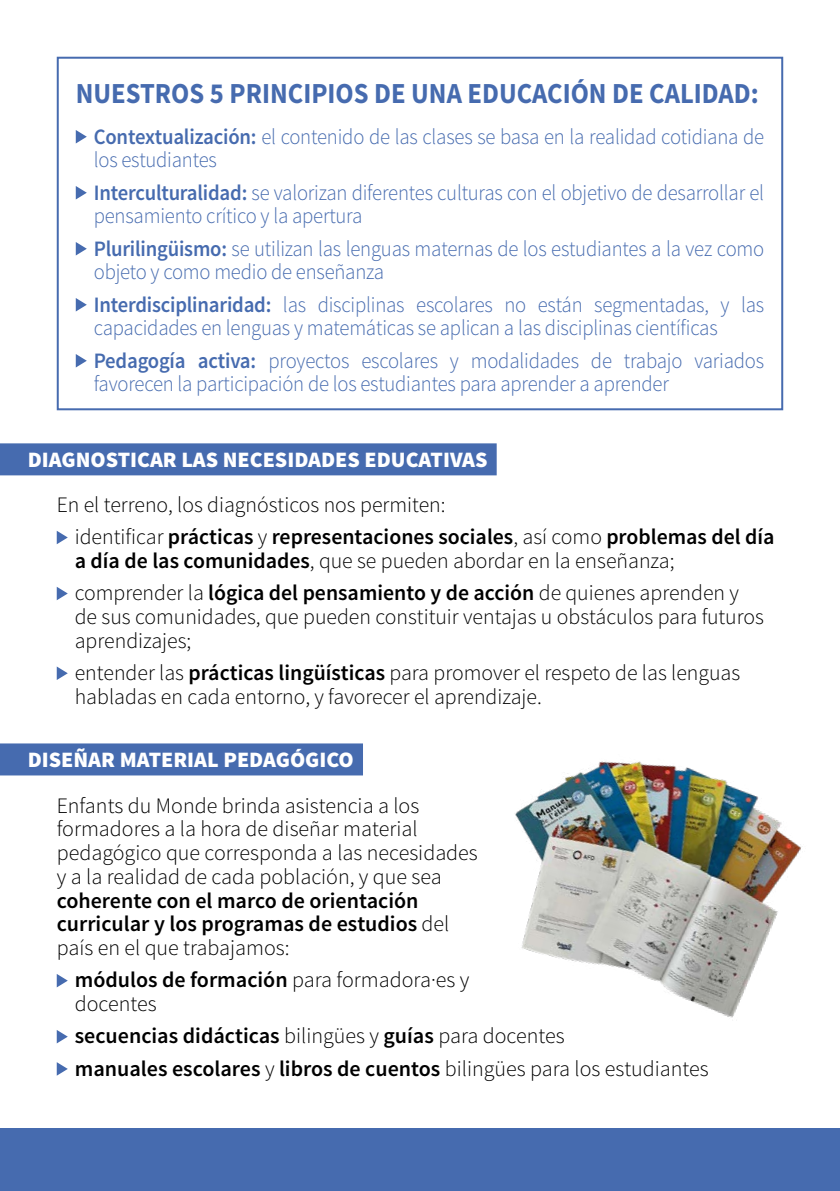
<style>
.page{position:relative;width:840px;height:1191px;background:#fff}
.page>*{position:absolute;margin:0;border:0;box-sizing:border-box;transform-origin:0 0}
.t1{font:700 29px "Source Sans Pro";color:#466baf;scale:.92 1}
.t2{font:300 22px/23.8px "Source Sans Pro";color:#000}
.t3{font:300 22px/23.8px "Source Sans Pro";letter-spacing:-.01em;color:#466baf;scale:.94 1}
.t4{font:600 22px/23.8px "Source Sans Pro";color:#000}
.t5{font:900 22px "Source Sans Pro";color:#fff}
.s1{font-weight:600}
.s2{font-weight:300}
</style>
<div class="page">
<img style="left:515px;top:761px;width:286px;height:257px">
<svg style="left:76px;top:130px;width:11px;height:13px"></svg>
<svg style="left:76px;top:186px;width:11px;height:13px"></svg>
<svg style="left:76px;top:242px;width:11px;height:13px"></svg>
<svg style="left:76px;top:298px;width:11px;height:13px"></svg>
<svg style="left:76px;top:354px;width:11px;height:13px"></svg>
<div style="left:57px;top:57px;width:725px;height:353px;border:2px solid #466baf"></div>
<svg style="left:57px;top:531px;width:11px;height:13px"></svg>
<svg style="left:57px;top:587px;width:11px;height:13px"></svg>
<svg style="left:57px;top:666px;width:11px;height:14px"></svg>
<div style="left:0;top:1128px;width:839px;height:63px;background:#466baf"></div>
<div style="left:0;top:443px;width:496px;height:32px;background:#466baf"></div>
<div style="left:0;top:743px;width:363px;height:32px;background:#466baf"></div>
<svg style="left:57px;top:974px;width:11px;height:13px"></svg>
<svg style="left:57px;top:1030px;width:11px;height:13px"></svg>
<svg style="left:57px;top:1062px;width:11px;height:13px"></svg>
<h1 class="t1" style="left:76px;top:74px;width:743px">NUESTROS 5 PRINCIPIOS DE UNA EDUCACIÓN DE CALIDAD:</h1>
<p class="t3" style="left:94px;top:124px;width:714px"><span class="s1">Contextualización:</span> el contenido de las clases se basa en la realidad cotidiana de los estudiantes</p>
<p class="t3" style="left:94px;top:180px;width:714px"><span class="s1">Interculturalidad:</span> se valorizan diferentes culturas con el objetivo de desarrollar el pensamiento crítico y la apertura</p>
<p class="t3" style="left:94px;top:236px;width:714px"><span class="s1">Plurilingüismo:</span> se utilizan las lenguas maternas de los estudiantes a la vez como objeto y como medio de enseñanza</p>
<p class="t3" style="left:94px;top:292px;width:714px"><span class="s1">Interdisciplinaridad:</span> las disciplinas escolares no están segmentadas, y las capacidades en lenguas y matemáticas se aplican a las disciplinas científicas</p>
<p class="t3" style="left:94px;top:348px;width:714px"><span class="s1">Pedagogía activa:</span> proyectos escolares y modalidades de trabajo variados favorecen la participación de los estudiantes para aprender a aprender</p>
<p class="t5" style="left:28px;top:446px;width:461px">DIAGNOSTICAR LAS NECESIDADES EDUCATIVAS</p>
<p class="t2" style="left:75px;top:489px;width:701px;line-height:32.2px;text-indent:-18px">En el terreno, los diagnósticos nos permiten:<br>identificar <span class="s1">prácticas</span> y <span class="s1">representaciones sociales</span>, así como <span class="s1">problemas del día</span></p>
<p class="t2" style="left:75px;top:545px;width:665px;line-height:32.2px"><span class="s1">a día de las comunidades</span>, que se pueden abordar en la enseñanza; comprender la <span class="s1">lógica del pensamiento y de acción</span> de quienes aprenden y</p>
<p class="t2" style="left:75px;top:605px;width:690px">de sus comunidades, que pueden constituir ventajas u obstáculos para futuros aprendizajes;</p>
<p class="t2" style="left:75px;top:661px;width:666px">entender las <span class="s1">prácticas lingüísticas</span> para promover el respeto de las lenguas habladas en cada entorno, y favorecer el aprendizaje.</p>
<p class="t5" style="left:28px;top:746px;width:327px">DISEÑAR MATERIAL PEDAGÓGICO</p>
<p class="t2" style="left:57px;top:793px;width:422px">Enfants du Monde brinda asistencia a los formadores a la hora de diseñar material pedagógico que corresponda a las necesidades y a la realidad de cada población, y que sea</p>
<p class="t4" style="left:57px;top:889px;width:394px">coherente con el marco de orientación curricular y los programas de estudios <span class="s2">del país en el que trabajamos:</span></p>
<p class="t2" style="left:75px;top:968px;width:396px"><span class="s1">módulos de formación</span> para formadora·es y docentes</p>
<p class="t4" style="left:75px;top:1020px;width:635px;line-height:32.2px">secuencias didácticas <span class="s2">bilingües y</span> guías <span class="s2">para docentes<br></span>manuales escolares <span class="s2">y</span> libros de cuentos <span class="s2">bilingües para los estudiantes</span></p>
</div>
